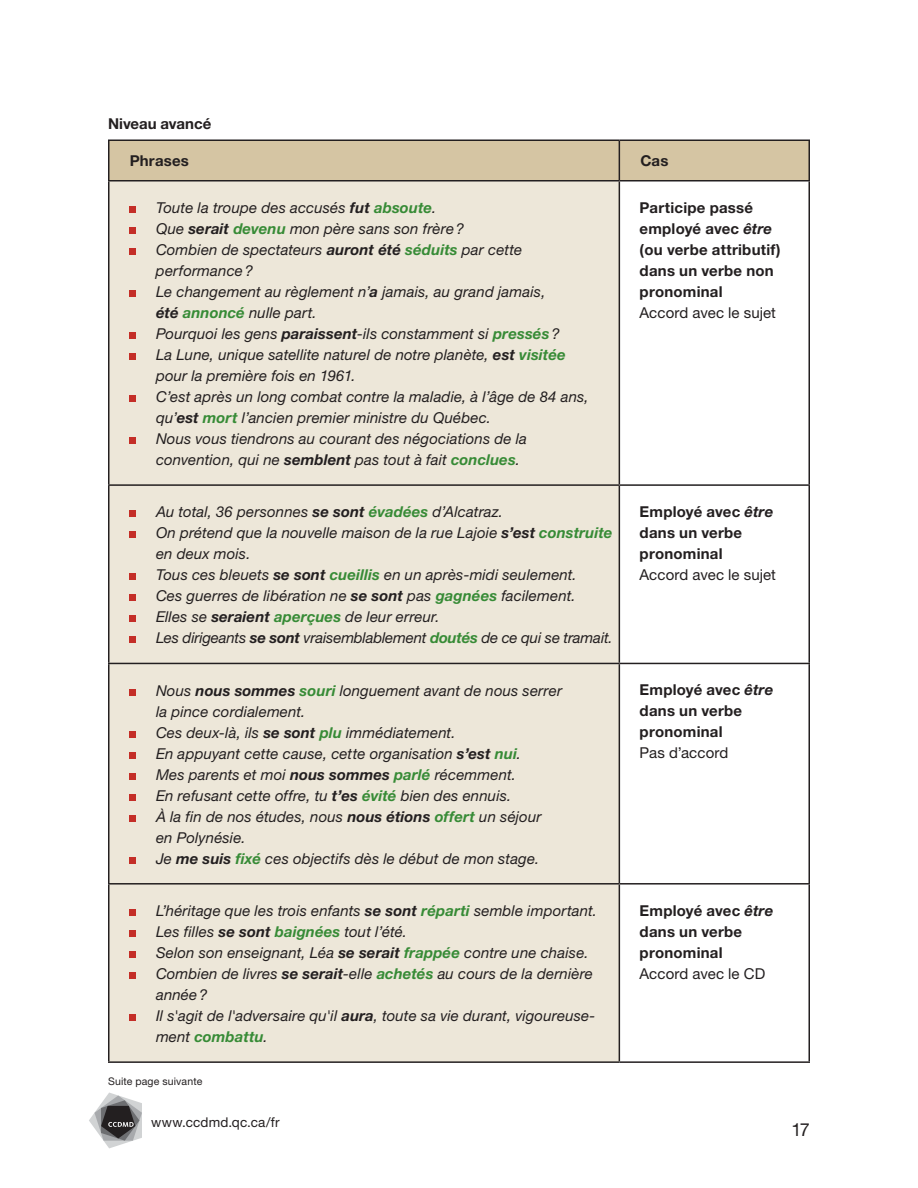
<style>
.page{position:relative;width:918px;height:1188px;background:#fff}
.page>*{position:absolute;margin:0;border:0;box-sizing:border-box;transform-origin:0 0}
.t1{font:18px "Helvetica Neue";color:#231f20}
.t2{font:italic 15px/21px "Helvetica Neue";letter-spacing:.01em;color:#231f20}
.t3{font:700 15px/21px "Helvetica Neue";letter-spacing:.015em;color:#231f20}
.t4{font:15px "Helvetica Neue";letter-spacing:.005em;color:#231f20}
.t5{font:13.5px "Helvetica Neue";letter-spacing:.015em;color:#231f20}
.t6{font:10.5px "Helvetica Neue";letter-spacing:.015em;color:#231f20}
.s1{font-weight:700}
.s2{font-weight:700;color:#378b36}
.s3{font-style:italic}
</style>
<div class="page">
<svg style="left:89px;top:1093px;width:53px;height:55px"></svg>
<div style="left:110px;top:141px;width:698px;height:39px;background:#d5c5a3"></div>
<div style="left:110px;top:182px;width:509px;height:879px;background:#ede7d9"></div>
<hr style="left:619px;top:141px;width:1px;height:39px;background:#231f20">
<hr style="left:108px;top:181px;width:2px;height:303px;background:#231f20">
<hr style="left:619px;top:181px;width:1px;height:303px;background:#231f20">
<hr style="left:808px;top:181px;width:2px;height:303px;background:#231f20">
<hr style="left:108px;top:484px;width:511px;height:2px;background:#231f20">
<hr style="left:108px;top:486px;width:2px;height:177px;background:#231f20">
<hr style="left:619px;top:484px;width:191px;height:2px;background:#231f20">
<hr style="left:619px;top:486px;width:1px;height:177px;background:#231f20">
<hr style="left:808px;top:486px;width:2px;height:177px;background:#231f20">
<hr style="left:108px;top:663px;width:511px;height:1px;background:#231f20">
<hr style="left:108px;top:664px;width:2px;height:219px;background:#231f20">
<hr style="left:619px;top:663px;width:191px;height:1px;background:#231f20">
<hr style="left:619px;top:664px;width:1px;height:219px;background:#231f20">
<hr style="left:808px;top:664px;width:2px;height:219px;background:#231f20">
<hr style="left:108px;top:883px;width:511px;height:2px;background:#231f20">
<hr style="left:108px;top:885px;width:2px;height:176px;background:#231f20">
<hr style="left:619px;top:883px;width:191px;height:2px;background:#231f20">
<hr style="left:619px;top:885px;width:1px;height:176px;background:#231f20">
<hr style="left:808px;top:885px;width:2px;height:176px;background:#231f20">
<hr style="left:108px;top:1061px;width:511px;height:2px;background:#231f20">
<hr style="left:619px;top:1061px;width:191px;height:2px;background:#231f20">
<hr style="left:108px;top:140px;width:511px;height:1px;background:#231f20">
<hr style="left:108px;top:141px;width:2px;height:39px;background:#231f20">
<hr style="left:619px;top:140px;width:191px;height:1px;background:#231f20">
<hr style="left:808px;top:141px;width:2px;height:39px;background:#231f20">
<hr style="left:108px;top:180px;width:511px;height:2px;background:#231f20">
<hr style="left:619px;top:180px;width:191px;height:2px;background:#231f20">
<div style="left:129px;top:206px;width:7px;height:7px;background:#c42e27"></div>
<div style="left:129px;top:227px;width:7px;height:7px;background:#c42e27"></div>
<div style="left:129px;top:248px;width:7px;height:7px;background:#c42e27"></div>
<div style="left:129px;top:290px;width:7px;height:7px;background:#c42e27"></div>
<div style="left:129px;top:332px;width:7px;height:7px;background:#c42e27"></div>
<div style="left:129px;top:353px;width:7px;height:7px;background:#c42e27"></div>
<div style="left:129px;top:395px;width:7px;height:7px;background:#c42e27"></div>
<div style="left:129px;top:437px;width:7px;height:7px;background:#c42e27"></div>
<div style="left:129px;top:510px;width:7px;height:7px;background:#c42e27"></div>
<div style="left:129px;top:531px;width:7px;height:7px;background:#c42e27"></div>
<div style="left:129px;top:573px;width:7px;height:7px;background:#c42e27"></div>
<div style="left:129px;top:594px;width:7px;height:7px;background:#c42e27"></div>
<div style="left:129px;top:615px;width:7px;height:7px;background:#c42e27"></div>
<div style="left:129px;top:636px;width:7px;height:7px;background:#c42e27"></div>
<div style="left:129px;top:689px;width:7px;height:7px;background:#c42e27"></div>
<div style="left:129px;top:731px;width:7px;height:7px;background:#c42e27"></div>
<div style="left:129px;top:752px;width:7px;height:7px;background:#c42e27"></div>
<div style="left:129px;top:773px;width:7px;height:7px;background:#c42e27"></div>
<div style="left:129px;top:794px;width:7px;height:7px;background:#c42e27"></div>
<div style="left:129px;top:815px;width:7px;height:7px;background:#c42e27"></div>
<div style="left:129px;top:857px;width:7px;height:7px;background:#c42e27"></div>
<div style="left:129px;top:909px;width:7px;height:7px;background:#c42e27"></div>
<div style="left:129px;top:930px;width:7px;height:7px;background:#c42e27"></div>
<div style="left:129px;top:951px;width:7px;height:7px;background:#c42e27"></div>
<div style="left:129px;top:972px;width:7px;height:7px;background:#c42e27"></div>
<div style="left:129px;top:1014px;width:7px;height:7px;background:#c42e27"></div>
<p class="t3" style="left:108px;top:113px;width:105px">Niveau avancé</p>
<p class="t3" style="left:130px;top:150px;width:61px">Phrases</p>
<p class="t3" style="left:640px;top:150px;width:30px">Cas</p>
<p class="t2" style="left:156px;top:197px;width:434px">Toute la troupe des accusés <span class="s1">fut</span> <span class="s2">absoute</span>.<br>Que <span class="s1">serait</span> <span class="s2">devenu</span> mon père sans son frère?<br>Combien de spectateurs <span class="s1">auront été</span> <span class="s2">séduits</span> par cette performance?<br>Le changement au règlement n’<span class="s1">a</span> jamais, au grand jamais,<br><span class="s1">été</span> <span class="s2">annoncé</span> nulle part.<br>Pourquoi les gens <span class="s1">paraissent</span>-ils constamment si <span class="s2">pressés</span>?<br>La Lune, unique satellite naturel de notre planète, <span class="s1">est</span> <span class="s2">visitée </span>pour la première fois en 1961.<br>C’est après un long combat contre la maladie, à l’âge de 84 ans, qu’<span class="s1">est</span> <span class="s2">mort</span> l’ancien premier ministre du Québec.<br>Nous vous tiendrons au courant des négociations de la convention, qui ne <span class="s1">semblent</span> pas tout à fait <span class="s2">conclues</span>.</p>
<p class="t3" style="left:640px;top:197px;width:143px">Participe passé employé avec <span class="s3">être </span>(ou verbe attributif) dans un verbe non pronominal</p>
<p class="t4" style="left:640px;top:303px;width:138px">Accord avec le sujet</p>
<p class="t2" style="left:156px;top:501px;width:458px">Au total, 36 personnes <span class="s1">se sont</span> <span class="s2">évadées</span> d’Alcatraz.<br>On prétend que la nouvelle maison de la rue Lajoie <span class="s1">s’est</span> <span class="s2">construite </span>en deux mois.<br>Tous ces bleuets <span class="s1">se sont</span> <span class="s2">cueillis</span> en un après-midi seulement.<br>Ces guerres de libération ne <span class="s1">se sont</span> pas <span class="s2">gagnées</span> facilement.<br>Elles se <span class="s1">seraient</span> <span class="s2">aperçues</span> de leur erreur.<br>Les dirigeants <span class="s1">se sont</span> vraisemblablement <span class="s2">doutés</span> de ce qui se tramait.</p>
<p class="t3" style="left:640px;top:501px;width:135px">Employé avec <span class="s3">être </span>dans un verbe pronominal</p>
<p class="t4" style="left:640px;top:566px;width:138px">Accord avec le sujet</p>
<p class="t2" style="left:156px;top:679px;width:407px">Nous <span class="s1">nous sommes</span> <span class="s2">souri</span> longuement avant de nous serrer la pince cordialement.<br>Ces deux-là, ils <span class="s1">se sont</span> <span class="s2">plu</span> immédiatement.<br>En appuyant cette cause, cette organisation <span class="s1">s’est</span> <span class="s2">nui</span>.<br>Mes parents et moi <span class="s1">nous sommes</span> <span class="s2">parlé</span> récemment.<br>En refusant cette offre, tu <span class="s1">t’es</span> <span class="s2">évité</span> bien des ennuis.<br>À la fin de nos études, nous <span class="s1">nous étions</span> <span class="s2">offert</span> un séjour<br>en Polynésie.<br>Je <span class="s1">me suis</span> <span class="s2">fixé</span> ces objectifs dès le début de mon stage.</p>
<p class="t3" style="left:640px;top:679px;width:135px">Employé avec <span class="s3">être </span>dans un verbe pronominal</p>
<p class="t4" style="left:640px;top:744px;width:90px">Pas d’accord</p>
<p class="t2" style="left:156px;top:900px;width:443px">L’héritage que les trois enfants <span class="s1">se sont</span> <span class="s2">réparti</span> semble important.<br>Les filles <span class="s1">se sont</span> <span class="s2">baignées</span> tout l’été.<br>Selon son enseignant, Léa <span class="s1">se serait</span> <span class="s2">frappée</span> contre une chaise.<br>Combien de livres <span class="s1">se serait</span>-elle <span class="s2">achetés</span> au cours de la dernière année?<br>Il s'agit de l'adversaire qu'il <span class="s1">aura</span>, toute sa vie durant, vigoureuse&shy;ment <span class="s2">combattu</span>.</p>
<p class="t3" style="left:640px;top:900px;width:135px">Employé avec <span class="s3">être </span>dans un verbe pronominal</p>
<p class="t4" style="left:640px;top:964px;width:127px">Accord avec le CD</p>
<p class="t6" style="left:108px;top:1075px;width:96px">Suite page suivante</p>
<p class="t5" style="left:151px;top:1114px;width:130px">www.ccdmd.qc.ca/fr</p>
<p class="t1" style="left:792px;top:1119px;width:20px">17</p>
</div>
